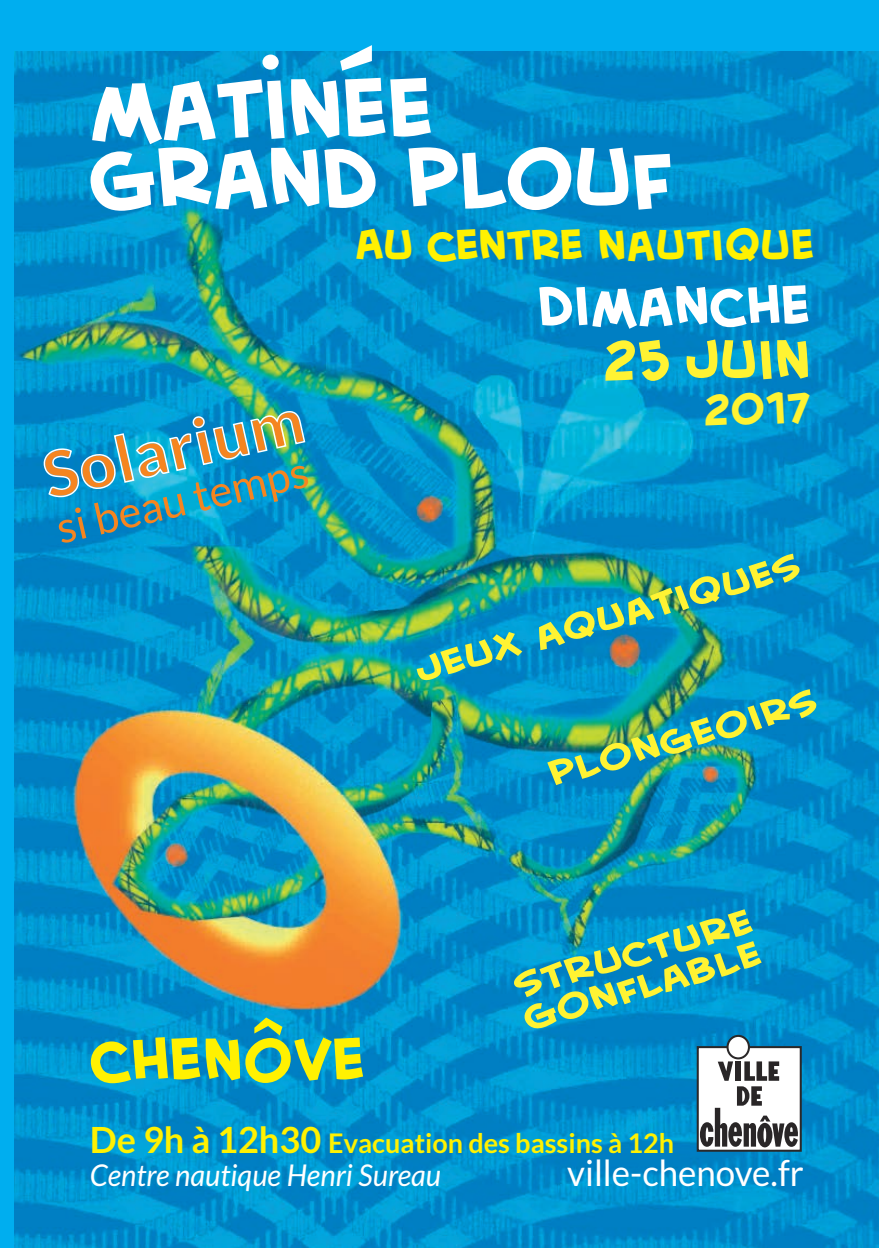
<style>
.page{position:relative;width:879px;height:1248px;background:#fff}
.page>*{position:absolute;margin:0;border:0;box-sizing:border-box;transform-origin:0 0}
.t1{font:82.2px/68.7px "Creative Block BB Bold";letter-spacing:-.025em;color:#fff}
.t2{font:58.8px "Creative Block BB Bold";color:#fff101}
.t3{font:54px "Creative Block BB Bold";color:#fff}
.t4{font:54px "Creative Block BB Bold";color:#fff333}
.t5{font:42px "Creative Block BB Bold";color:#fff101}
.t6{font:42px "Creative Block BB Bold";color:#fff333}
.t7{font:36px "Lato";color:#fff}
.t8{font:34.5px/33px "Creative Block BB Bold";color:#fff333;scale:1.19 1}
.t9{font:italic 30px "Lato";color:#fff}
.t10{font:700 27px "Lato";color:#fff101}
.s1{font-size:36px}
</style>
<div class="page">
<div style="left:0;top:0;width:878px;height:1247px;background:#00aeef"></div>
<img style="left:15px;top:52px;width:863px;height:1195px">
<div style="left:697px;top:1047px;width:103px;height:103px;background:#fff"></div>
<div style="left:696px;top:1046px;width:105px;height:105px;border:2px solid #2a2829"></div>
<div style="left:735px;top:1061px;width:5px;height:19px;background:#292627"></div>
<svg style="left:744px;top:1061px;width:34px;height:19px"></svg>
<svg style="left:699px;top:1086px;width:99px;height:61px"></svg>
<div style="left:727px;top:1035px;width:21px;height:23px;background:#fff;border-radius:50%"></div>
<div style="left:726px;top:1034px;width:23px;height:25px;border:2px solid #2a2829;border-radius:50%"></div>
<svg style="left:717px;top:1061px;width:15px;height:19px"></svg>
<svg style="left:340px;top:45px;width:31px;height:26px"></svg>
<div style="left:262px;top:55px;width:16px;height:15px;background:#fff;border-radius:50%"></div>
<svg style="left:254px;top:1017px;width:28px;height:18px"></svg>
<svg style="left:43px;top:412px;width:265px;height:130px;background:#399ab2"></svg>
<h1 class="t1" style="left:89px;top:74px;width:586px">MATINEE<br>GRAND PLOUF</h1>
<p class="t5" style="left:354px;top:223px;width:462px">AU CENTRE NAUTIQUE</p>
<h3 class="t3" style="left:537px;top:277px;width:274px">DIMANCHE</h3>
<h3 class="t4" style="left:602px;top:331px;width:209px">25 JUIN</h3>
<p class="t6" style="left:703px;top:386px;width:108px">2017</p>
<p class="t8" style="left:411px;top:657px;width:336px;rotate:-16deg">JEUX AQUATIQUES</p>
<p class="t8" style="left:544px;top:759px;width:234px;rotate:-16deg">PLONGEOIRS</p>
<h2 class="t2" style="left:90px;top:1029px;width:277px">CHENOVE</h2>
<p class="t8" style="left:510px;top:971px;width:208px;rotate:-16deg">STRUCTURE<br>GONFLABLE</p>
<p class="t10" style="left:90px;top:1127px;width:585px"><span class="s1">De 9h à 12h30</span> Evacuation des bassins à 12h</p>
<p class="t9" style="left:90px;top:1158px;width:352px">Centre nautique Henri Sureau</p>
<p class="t7" style="left:567px;top:1152px;width:238px">ville-chenove.fr</p>
</div>
